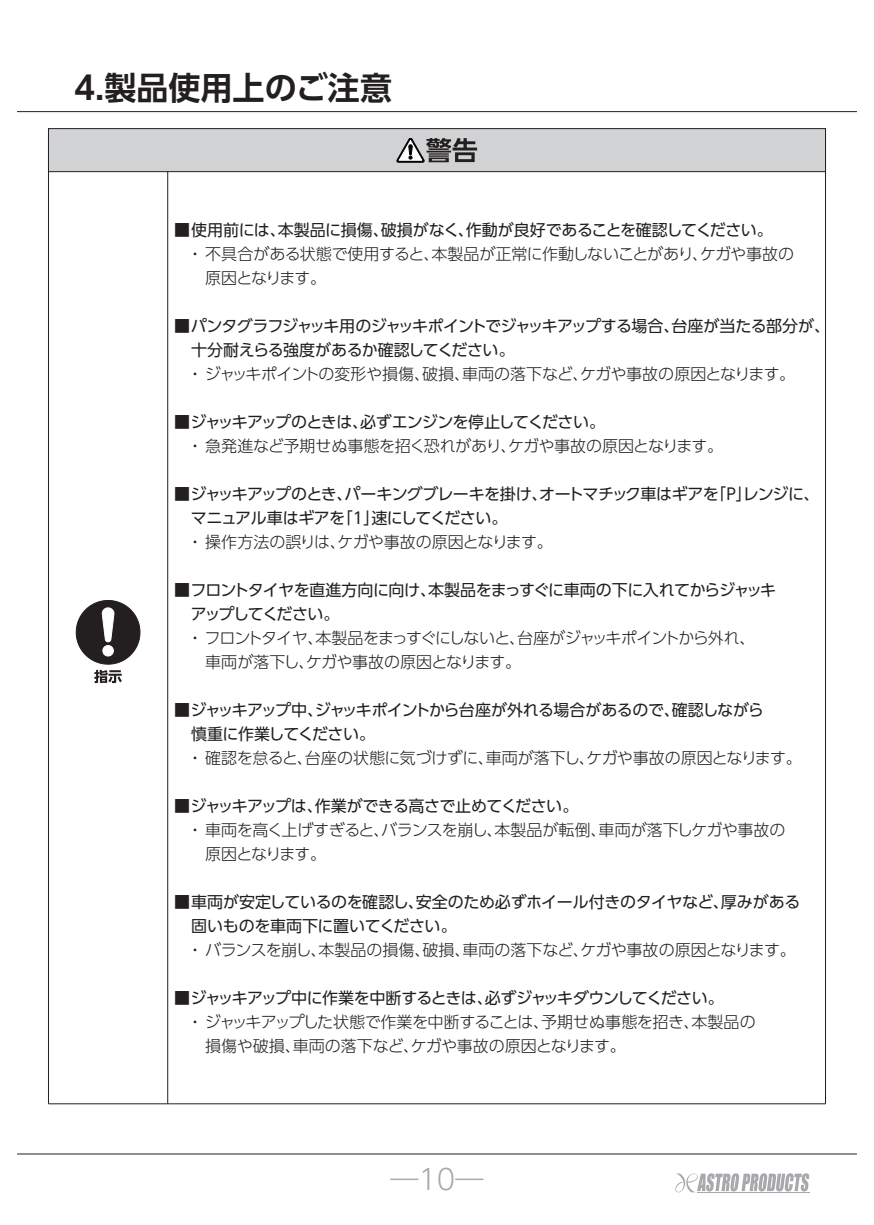
<style>
.page{position:relative;width:874px;height:1225px;background:#fff}
.page>*{position:absolute;margin:0;border:0;box-sizing:border-box;transform-origin:0 0}
.t1{font:700 32px "UD Shin Go Pr 6 De";color:#231f20}
.t2{font:300 28px "UD Shin Go Pr 6";color:#a8a9ad}
.t3{font:16px/24px "UD Shin Go Pr 6";letter-spacing:-.035em;color:#231f20}
.t4{font:300 16px/24px "UD Shin Go Pr 6";letter-spacing:-.03em;color:#231f20}
.t5{font:300 16px "UD Shin Go Pr 6";letter-spacing:-.01em;color:#231f20}
.t6{font:300 16px/24px "UD Shin Go Pr 6";letter-spacing:-.055em;color:#231f20}
.t7{font:16px "UD Shin Go Pr 6";letter-spacing:-.055em;color:#231f20}
</style>
<div class="page">
<svg style="left:675px;top:1173px;width:133px;height:20px"></svg>
<hr style="left:696px;top:1192px;width:113px;height:1px;background:#a8a9ad">
<hr style="left:17px;top:1153px;width:839px;height:1px;background:#231f20">
<hr style="left:48px;top:1103px;width:777px;height:1px;background:#231f20">
<hr style="left:48px;top:129px;width:1px;height:974px;background:#231f20">
<hr style="left:167px;top:129px;width:1px;height:974px;background:#231f20">
<hr style="left:824px;top:129px;width:1px;height:974px;background:#231f20">
<svg style="left:94px;top:670px;width:28px;height:13px"></svg>
<svg style="left:76px;top:600px;width:64px;height:64px"></svg>
<div style="left:48px;top:128px;width:777px;height:44px;background:#d1d2d4;border:1px solid #231f20"></div>
<svg style="left:396px;top:138px;width:81px;height:24px"></svg>
<hr style="left:17px;top:111px;width:839px;height:1px;background:#231f20">
<h1 class="t1" style="left:74px;top:61px;width:319px">4.製品使用上のご注意</h1>
<p class="t3" style="left:174px;top:217px;width:600px">■ 使用前には、本製品に損傷、破損がなく、作動が良好であることを確認してください。</p>
<p class="t4" style="left:205px;top:241px;width:590px;text-indent:-18px">・ 不具合がある状態で使用すると、本製品が正常に作動しないことがあり、ケガや事故の原因となります。</p>
<p class="t3" style="left:191px;top:313px;width:640px;text-indent:-17px">■ パンタグラフジャッキ用のジャッキポイントでジャッキアップする場合、台座が当たる部分が、十分耐えらる強度があるか確認してください。</p>
<p class="t4" style="left:187px;top:361px;width:609px">・ ジャッキポイントの変形や損傷、破損、車両の落下など、ケガや事故の原因となります。</p>
<p class="t7" style="left:174px;top:409px;width:432px">■ ジャッキアップのときは、必ずエンジンを停止してください。</p>
<p class="t4" style="left:187px;top:433px;width:537px">・ 急発進など予期せぬ事態を招く恐れがあり、ケガや事故の原因となります。</p>
<p class="t3" style="left:191px;top:481px;width:630px;text-indent:-17px">■ ジャッキアップのとき、パーキングブレーキを掛け、オートマチック車はギアを「P」レンジに、マニュアル車はギアを「1」速にしてください。</p>
<p class="t5" style="left:187px;top:529px;width:367px">・ 操作方法の誤りは、ケガや事故の原因となります。</p>
<p class="t3" style="left:191px;top:577px;width:586px;text-indent:-17px">■ フロントタイヤを直進方向に向け、本製品をまっすぐに車両の下に入れてからジャッキアップしてください。</p>
<p class="t6" style="left:205px;top:625px;width:551px;text-indent:-18px">・ フロントタイヤ、本製品をまっすぐにしないと、台座がジャッキポイントから外れ、車両が落下し、ケガや事故の原因となります。</p>
<p class="t3" style="left:191px;top:697px;width:574px;text-indent:-17px">■ ジャッキアップ中、ジャッキポイントから台座が外れる場合があるので、確認しながら慎重に作業してください。</p>
<p class="t4" style="left:187px;top:745px;width:616px">・ 確認を怠ると、台座の状態に気づけずに、車両が落下し、ケガや事故の原因となります。</p>
<p class="t3" style="left:174px;top:793px;width:405px">■ ジャッキアップは、作業ができる高さで止めてください。</p>
<p class="t4" style="left:205px;top:817px;width:581px;text-indent:-18px">・ 車両を高く上げすぎると、バランスを崩し、本製品が転倒、車両が落下しケガや事故の原因となります。</p>
<p class="t3" style="left:191px;top:889px;width:610px;text-indent:-17px">■ 車両が安定しているのを確認し、安全のため必ずホイール付きのタイヤなど、厚みがある固いものを車両下に置いてください。</p>
<p class="t5" style="left:187px;top:937px;width:609px">・ バランスを崩し、本製品の損傷、破損、車両の落下など、ケガや事故の原因となります。</p>
<p class="t3" style="left:174px;top:985px;width:551px">■ ジャッキアップ中に作業を中断するときは、必ずジャッキダウンしてください。</p>
<p class="t4" style="left:205px;top:1009px;width:551px;text-indent:-18px">・ ジャッキアップした状態で作業を中断することは、予期せぬ事態を招き、本製品の損傷や破損、車両の落下など、ケガや事故の原因となります。</p>
<h2 class="t2" style="left:390px;top:1156px;width:94px">―10―</h2>
</div>
